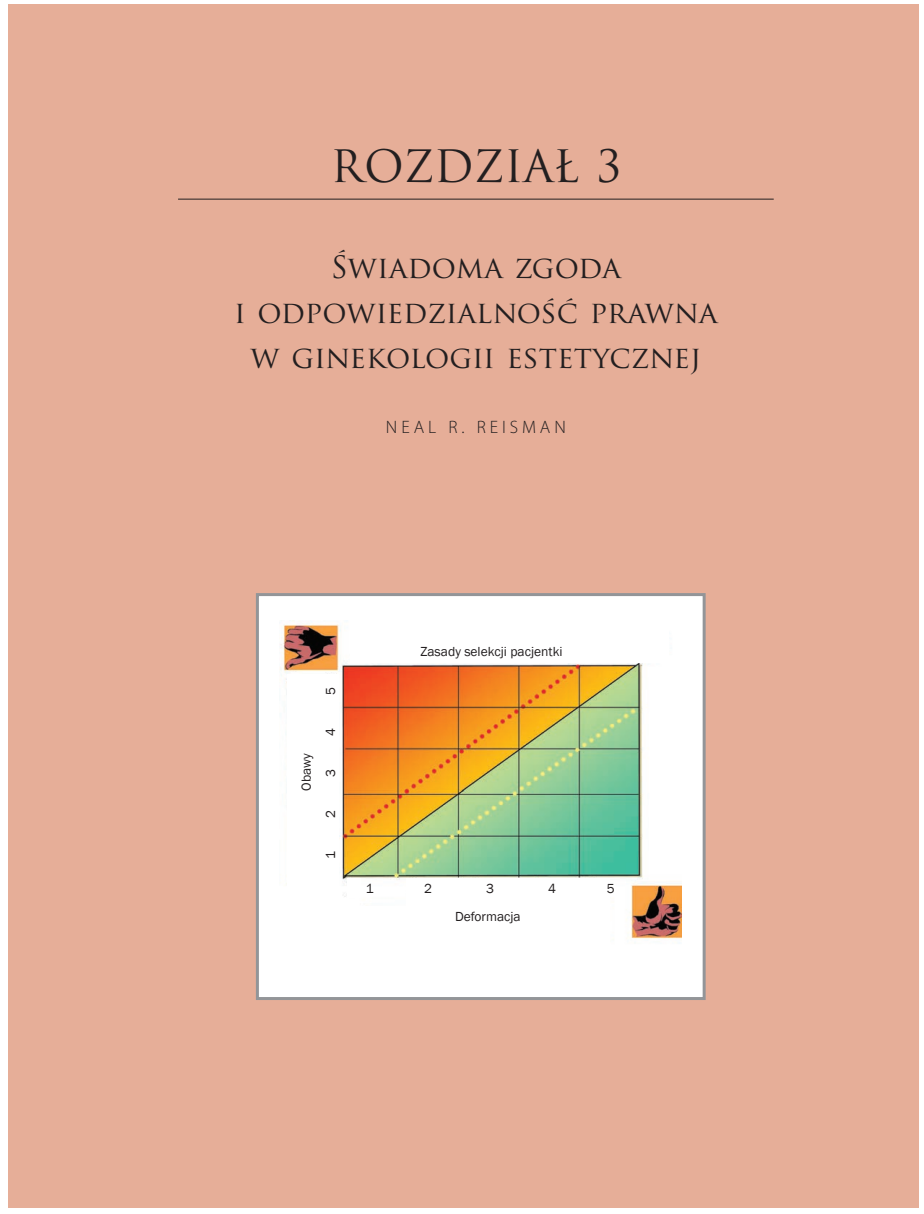
<style>
.page{position:relative;width:924px;height:1214px;background:#fff}
.page>*{position:absolute;margin:0;border:0;box-sizing:border-box;transform-origin:0 0}
.rozdział_01{font:43.5px "Trajan Pro";color:#231f20}
.rozdział_02{font:30px/45px "Trajan Pro";color:#231f20;text-align:center}
.autor{font:300 18px "Myriad Pro";letter-spacing:.22em;color:#231f20}
.napisy_na_rycinie{font:13.5px "Franklin Gothic";color:#231f20}
</style>
<div class="page">
<div style="left:8px;top:5px;width:910px;height:1203px;background:#e6ae98"></div>
<div style="left:257px;top:595px;width:447px;height:404px;background:#fff"></div>
<img style="left:280px;top:621px;width:401px;height:318px">
<div style="left:287px;top:674px;width:51px;height:215px;background:#fff"></div>
<div style="left:356px;top:906px;width:253px;height:44px;background:#fff"></div>
<div style="left:406px;top:878px;width:203px;height:28px;background:#fff"></div>
<div style="left:347px;top:884px;width:14px;height:14px;background:#fff"></div>
<div style="left:347px;top:878px;width:14px;height:6px;background:#fff"></div>
<div style="left:350px;top:626px;width:318px;height:36px;background:#fff"></div>
<div style="left:256px;top:593px;width:449px;height:407px;border:3px solid #939598"></div>
<hr style="left:178px;top:199px;width:595px;height:1px;background:#231f20">
<p class="rozdział_01" style="left:330px;top:138px;width:292px">ROZDZIAŁ 3</p>
<p class="rozdział_02" style="left:234px;top:244px;width:485px">Świadoma zgoda<br>i odpowiedzialność prawna w ginekologii estetycznej</p>
<p class="autor" style="left:386px;top:416px;width:181px">NEAL R. REISMAN</p>
<p class="napisy_na_rycinie" style="left:322px;top:695px;width:9px;rotate:-90deg">5</p>
<p class="napisy_na_rycinie" style="left:298px;top:791px;width:39px;rotate:-90deg">Obawy</p>
<p class="napisy_na_rycinie" style="left:322px;top:736px;width:9px;rotate:-90deg">4</p>
<p class="napisy_na_rycinie" style="left:322px;top:777px;width:9px;rotate:-90deg">3</p>
<p class="napisy_na_rycinie" style="left:322px;top:818px;width:9px;rotate:-90deg">2</p>
<p class="napisy_na_rycinie" style="left:322px;top:858px;width:9px;rotate:-90deg">1</p>
<p class="napisy_na_rycinie" style="left:420px;top:643px;width:143px">Zasady selekcji pacjentki</p>
<p class="napisy_na_rycinie" style="left:365px;top:880px;width:9px">1</p>
<p class="napisy_na_rycinie" style="left:424px;top:880px;width:9px">2</p>
<p class="napisy_na_rycinie" style="left:486px;top:880px;width:9px">3</p>
<p class="napisy_na_rycinie" style="left:548px;top:880px;width:9px">4</p>
<p class="napisy_na_rycinie" style="left:606px;top:880px;width:9px">5</p>
<p class="napisy_na_rycinie" style="left:455px;top:908px;width:67px">Deformacja</p>
</div>
